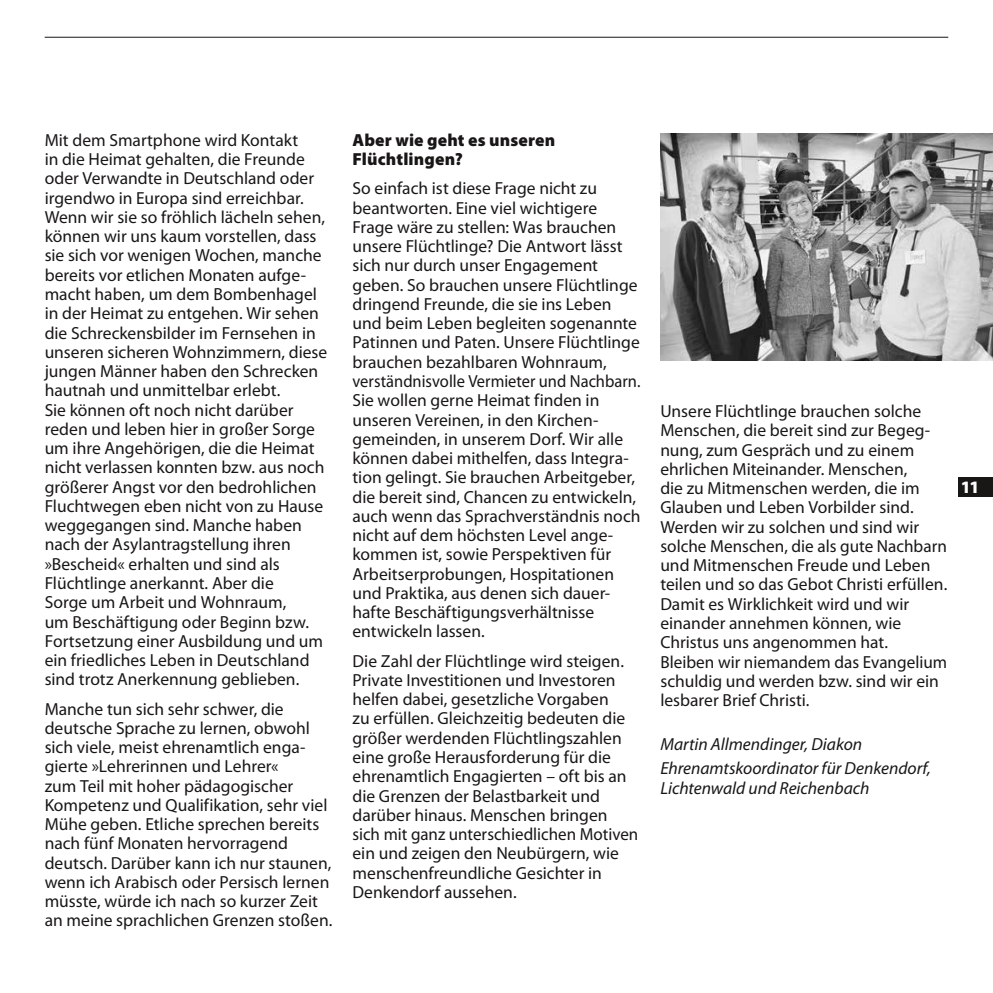
<style>
.page{position:relative;width:993px;height:993px;background:#fff}
.page>*{position:absolute;margin:0;border:0;box-sizing:border-box;transform-origin:0 0}
.t1{font:17.5px/19.2px "Myriad Pro";color:#181716}
.t2{font:italic 17.5px/24.2px "Myriad Pro";color:#181716}
.t3{font:900 17.5px/19.2px "Myriad Pro";letter-spacing:.01em;color:#181716}
.t4{font:900 17.5px "Myriad Pro";color:#fff}
</style>
<div class="page">
<div style="left:957px;top:476px;width:35px;height:20px;background:#181716"></div>
<hr style="left:45px;top:37px;width:902px;height:1px;background:#181716">
<img style="left:660px;top:133px;width:332px;height:227px">
<p class="t1" style="left:45px;top:130px;width:284px">Mit dem Smartphone wird Kontakt<br>in die Heimat gehalten, die Freunde oder Verwandte in Deutschland oder irgendwo in Europa sind erreichbar.<br>Wenn wir sie so fröhlich lächeln sehen, können wir uns kaum vorstellen, dass sie sich vor wenigen Wochen, manche bereits vor etlichen Monaten aufge&shy;macht haben, um dem Bombenhagel in der Heimat zu entgehen. Wir sehen die Schreckensbilder im Fernsehen in unseren sicheren Wohnzimmern, diese jungen Männer haben den Schrecken hautnah und unmittelbar erlebt.<br>Sie können oft noch nicht darüber reden und leben hier in großer Sorge um ihre Angehörigen, die die Heimat nicht verlassen konnten bzw. aus noch größerer Angst vor den bedrohlichen Fluchtwegen eben nicht von zu Hause weggegangen sind. Manche haben nach der Asylantragstellung ihren »Bescheid« erhalten und sind als Flüchtlinge anerkannt. Aber die<br>Sorge um Arbeit und Wohnraum,<br>um Beschäftigung oder Beginn bzw.<br>Fortsetzung einer Ausbildung und um ein friedliches Leben in Deutschland sind trotz Anerkennung geblieben.</p>
<p class="t1" style="left:45px;top:698px;width:289px">Manche tun sich sehr schwer, die deutsche Sprache zu lernen, obwohl sich viele, meist ehrenamtlich enga&shy;gierte »Lehrerinnen und Lehrer«<br>zum Teil mit hoher pädagogischer Kompetenz und Qualifikation, sehr viel Mühe geben. Etliche sprechen bereits nach fünf Monaten hervorragend deutsch. Darüber kann ich nur staunen, wenn ich Arabisch oder Persisch lernen müsste, würde ich nach so kurzer Zeit an meine sprachlichen Grenzen stoßen.</p>
<p class="t3" style="left:352px;top:129px;width:204px">Aber wie geht es unseren<br>Flüchtlingen?</p>
<p class="t1" style="left:352px;top:178px;width:289px">So einfach ist diese Frage nicht zu beantworten. Eine viel wichtigere Frage wäre zu stellen: Was brauchen unsere Flüchtlinge? Die Antwort lässt sich nur durch unser Engagement geben. So brauchen unsere Flüchtlinge dringend Freunde, die sie ins Leben und beim Leben begleiten sogenannte Patinnen und Paten. Unsere Flüchtlinge brauchen bezahlbaren Wohnraum, verständnisvolle Vermieter und Nachbarn.<br>Sie wollen gerne Heimat finden in unseren Vereinen, in den Kirchen&shy;gemeinden, in unserem Dorf. Wir alle können dabei mithelfen, dass Integra&shy;tion gelingt. Sie brauchen Arbeitgeber, die bereit sind, Chancen zu entwickeln, auch wenn das Sprachverständnis noch nicht auf dem höchsten Level ange&shy;kommen ist, sowie Perspektiven für Arbeitserprobungen, Hospitationen und Praktika, aus denen sich dauer&shy;hafte Beschäftigungsverhältnisse entwickeln lassen.</p>
<p class="t1" style="left:352px;top:650px;width:287px">Die Zahl der Flüchtlinge wird steigen.<br>Private Investitionen und Investoren helfen dabei, gesetzliche Vorgaben<br>zu erfüllen. Gleichzeitig bedeuten die größer werdenden Flüchtlingszahlen eine große Herausforderung für die ehrenamtlich Engagierten – oft bis an die Grenzen der Belastbarkeit und darüber hinaus. Menschen bringen sich mit ganz unterschiedlichen Motiven ein und zeigen den Neubürgern, wie menschenfreundliche Gesichter in Denkendorf aussehen.</p>
<p class="t1" style="left:660px;top:401px;width:288px">Unsere Flüchtlinge brauchen solche Menschen, die bereit sind zur Begeg&shy;nung, zum Gespräch und zu einem ehrlichen Miteinander. Menschen,<br>die zu Mitmenschen werden, die im Glauben und Leben Vorbilder sind.<br>Werden wir zu solchen und sind wir solche Menschen, die als gute Nachbarn und Mitmenschen Freude und Leben teilen und so das Gebot Christi erfüllen.<br>Damit es Wirklichkeit wird und wir einander annehmen können, wie Christus uns angenommen hat.<br>Bleiben wir niemandem das Evangelium schuldig und werden bzw. sind wir ein lesbarer Brief Christi.</p>
<p class="t2" style="left:660px;top:731px;width:272px">Martin Allmendinger, Diakon<br>Ehrenamtskoordinator für Denkendorf,</p>
<p class="t2" style="left:660px;top:775px;width:210px">Lichtenwald und Reichenbach</p>
<p class="t4" style="left:960px;top:475px;width:20px">11</p>
</div>
